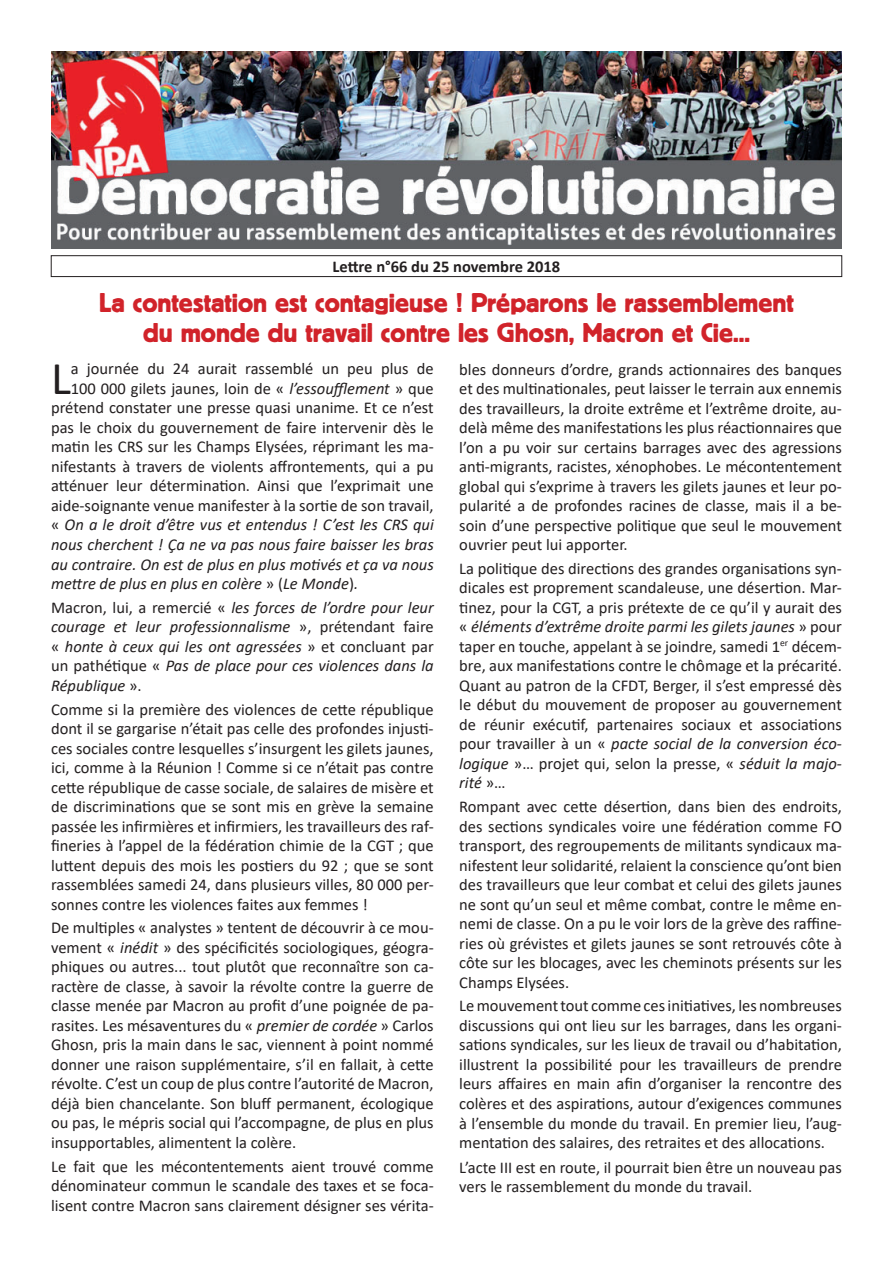
<style>
.page{position:relative;width:893px;height:1263px;background:#fff}
.page>*{position:absolute;margin:0;border:0;box-sizing:border-box;transform-origin:0 0}
.t1{font:47.25px "Calibri";color:#231f20}
.t2{font:27px/30px "Block BE";color:#d1232a;text-align:center}
.t3{font:16.5px/19.5px "Calibri";color:#231f20;text-align:justify}
.t4{font:italic 16.5px/19.5px "Calibri";color:#231f20;text-align:justify}
.t5{font:700 16.5px "Calibri";color:#231f20}
.s1{font-style:italic}
.s2{font-style:normal}
</style>
<div class="page">
<img style="left:51px;top:51px;width:791px;height:198px">
<div style="left:51px;top:255px;width:791px;height:22px;border:1px solid #231f20"></div>
<p class="t5" style="left:333px;top:255px;width:229px">Lettre n°66 du 25 novembre 2018</p>
<p class="t3" style="left:638px;top:61px;width:109px">www.npa-dr.org</p>
<h2 class="t2" style="left:99px;top:286px;width:696px">La contestation est contagieuse ! Préparons le rassemblement du monde du travail contre les Ghosn, Macron et Cie...</h2>
<h1 class="t1" style="left:51px;top:345px;width:21px">L</h1>
<p class="t3" style="left:71px;top:359px;width:364px">a journée du 24 aurait rassemblé un peu plus de</p>
<p class="t3" style="left:71px;top:378px;width:364px">100 000 gilets jaunes, loin de « <span class="s1">l’essoufflement</span> » que</p>
<p class="t3" style="left:51px;top:398px;width:384px">prétend constater une presse quasi unanime. Et ce n’est</p>
<p class="t3" style="left:51px;top:417px;width:384px">pas le choix du gouvernement de faire intervenir dès le</p>
<p class="t3" style="left:51px;top:437px;width:384px">matin les CRS sur les Champs Elysées, réprimant les ma-</p>
<p class="t3" style="left:51px;top:456px;width:384px">nifestants à travers de violents affrontements, qui a pu</p>
<p class="t3" style="left:51px;top:476px;width:384px">atténuer leur détermination. Ainsi que l’exprimait une</p>
<p class="t3" style="left:51px;top:495px;width:384px">aide-soignante venue manifester à la sortie de son travail,</p>
<p class="t4" style="left:51px;top:514px;width:384px"><span class="s2">«</span> On a le droit d’être vus et entendus ! C’est les CRS qui</p>
<p class="t4" style="left:51px;top:534px;width:384px">nous cherchent ! Ça ne va pas nous faire baisser les bras</p>
<p class="t4" style="left:51px;top:553px;width:384px">au contraire. On est de plus en plus motivés et ça va nous</p>
<p class="t4" style="left:51px;top:573px;width:309px">mettre de plus en plus en colère <span class="s2">» (</span>Le Monde<span class="s2">)</span>.</p>
<p class="t4" style="left:51px;top:597px;width:384px"><span class="s2">Macron, lui, a remercié «</span> les forces de l’ordre pour leur courage et leur professionnalisme <span class="s2">», prétendant faire «</span> honte à ceux qui les ont agressées <span class="s2">» et concluant par un pathétique «</span> Pas de place pour ces violences dans la République <span class="s2">».</span></p>
<p class="t3" style="left:51px;top:699px;width:384px">Comme si la première des violences de cette république dont il se gargarise n’était pas celle des profondes injusti&shy;ces sociales contre lesquelles s’insurgent les gilets jaunes, ici, comme à la Réunion ! Comme si ce n’était pas contre cette république de casse sociale, de salaires de misère et de discriminations que se sont mis en grève la semaine passée les infirmières et infirmiers, les travailleurs des raf&shy;fineries à l’appel de la fédération chimie de la CGT ; que luttent depuis des mois les postiers du 92 ; que se sont rassemblées samedi 24, dans plusieurs villes, 80 000 per&shy;sonnes contre les violences faites aux femmes !</p>
<p class="t3" style="left:51px;top:918px;width:384px">De multiples « analystes » tentent de découvrir à ce mou&shy;vement « <span class="s1">inédit</span> » des spécificités sociologiques, géogra&shy;phiques ou autres... tout plutôt que reconnaître son ca&shy;ractère de classe, à savoir la révolte contre la guerre de classe menée par Macron au profit d’une poignée de pa&shy;rasites. Les mésaventures du « <span class="s1">premier de cordée</span> » Carlos Ghosn, pris la main dans le sac, viennent à point nommé donner une raison supplémentaire, s’il en fallait, à cette révolte. C’est un coup de plus contre l’autorité de Macron, déjà bien chancelante. Son bluff permanent, écologique ou pas, le mépris social qui l’accompagne, de plus en plus insupportables, alimentent la colère.</p>
<p class="t3" style="left:51px;top:1156px;width:384px">Le fait que les mécontentements aient trouvé comme dénominateur commun le scandale des taxes et se foca&shy;lisent contre Macron sans clairement désigner ses vérita-</p>
<p class="t3" style="left:459px;top:359px;width:384px">bles donneurs d’ordre, grands actionnaires des banques et des multinationales, peut laisser le terrain aux ennemis des travailleurs, la droite extrême et l’extrême droite, au&shy;delà même des manifestations les plus réactionnaires que l’on a pu voir sur certains barrages avec des agressions anti-migrants, racistes, xénophobes. Le mécontentement global qui s’exprime à travers les gilets jaunes et leur po&shy;pularité a de profondes racines de classe, mais il a be&shy;soin d’une perspective politique que seul le mouvement ouvrier peut lui apporter.</p>
<p class="t3" style="left:459px;top:558px;width:384px">La politique des directions des grandes organisations syn&shy;dicales est proprement scandaleuse, une désertion. Mar&shy;tinez, pour la CGT, a pris prétexte de ce qu’il y aurait des « <span class="s1">éléments d’extrême droite parmi les gilets jaunes</span> » pour taper en touche, appelant à se joindre, samedi 1<sup>er</sup> décem&shy;bre, aux manifestations contre le chômage et la précarité.<br>Quant au patron de la CFDT, Berger, il s’est empressé dès le début du mouvement de proposer au gouvernement de réunir exécutif, partenaires sociaux et associations pour travailler à un « <span class="s1">pacte social de la conversion éco&shy;logique</span> »… projet qui, selon la presse, « <span class="s1">séduit la majo&shy;rité</span> »…</p>
<p class="t3" style="left:459px;top:796px;width:384px">Rompant avec cette désertion, dans bien des endroits, des sections syndicales voire une fédération comme FO transport, des regroupements de militants syndicaux ma&shy;nifestent leur solidarité, relaient la conscience qu’ont bien des travailleurs que leur combat et celui des gilets jaunes ne sont qu’un seul et même combat, contre le même en&shy;nemi de classe. On a pu le voir lors de la grève des raffine&shy;ries où grévistes et gilets jaunes se sont retrouvés côte à côte sur les blocages, avec les cheminots présents sur les Champs Elysées.</p>
<p class="t3" style="left:459px;top:996px;width:384px">Le mouvement tout comme ces initiatives, les nombreuses discussions qui ont lieu sur les barrages, dans les organi&shy;sations syndicales, sur les lieux de travail ou d’habitation, illustrent la possibilité pour les travailleurs de prendre leurs affaires en main afin d’organiser la rencontre des colères et des aspirations, autour d’exigences communes à l’ensemble du monde du travail. En premier lieu, l’aug&shy;mentation des salaires, des retraites et des allocations.</p>
<p class="t3" style="left:459px;top:1157px;width:384px">L’acte III est en route, il pourrait bien être un nouveau pas vers le rassemblement du monde du travail.</p>
</div>
